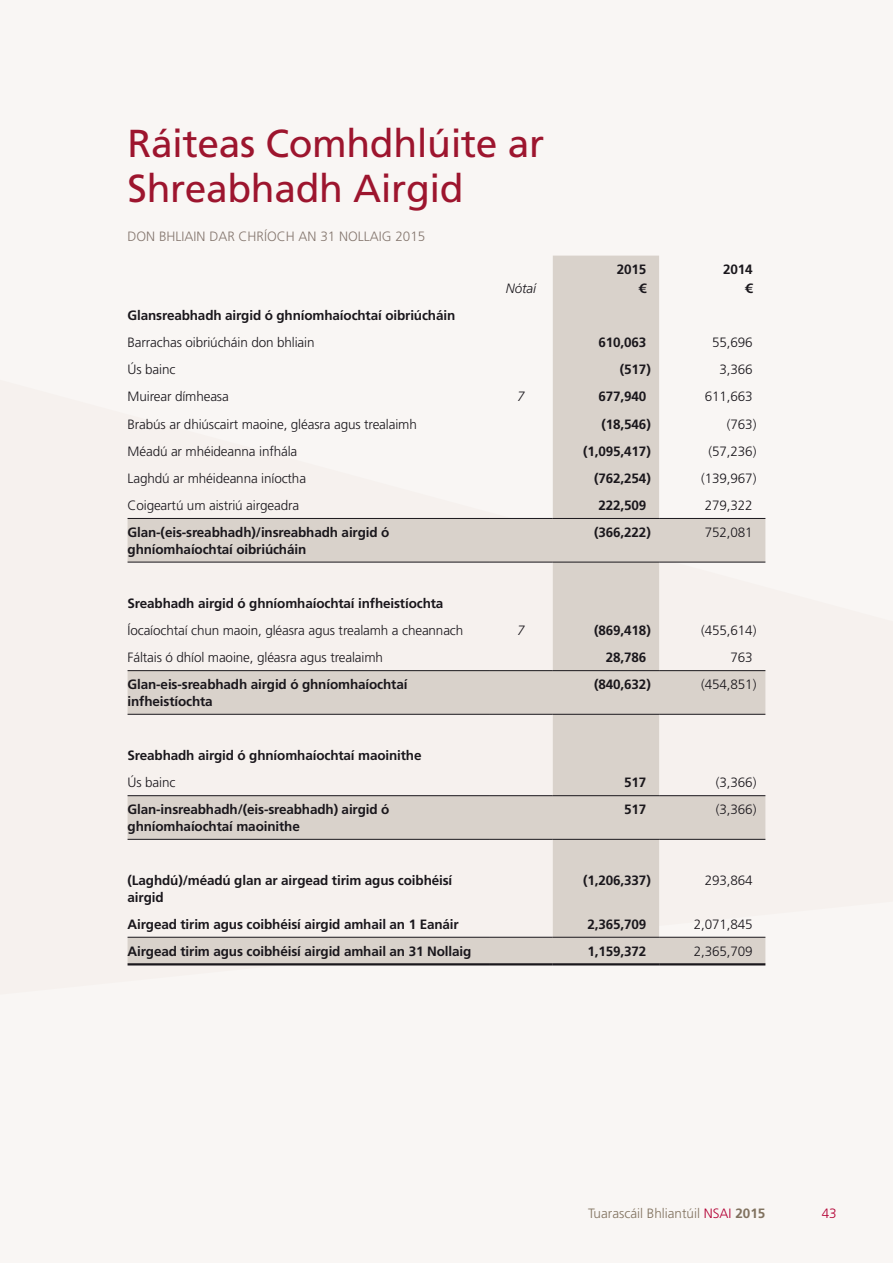
<style>
.page{position:relative;width:893px;height:1263px;background:#f9f6f4}
.page>*{position:absolute;margin:0;border:0;box-sizing:border-box;transform-origin:0 0}
.t1{font:39px/45px "Frutiger LT Std";letter-spacing:-.01em;color:#9d152e}
.t2{font:700 13.5px/16.5px "Frutiger LT Std";letter-spacing:-.01em;color:#1a171c}
.t3{font:300 13.5px "Frutiger LT Std";letter-spacing:-.01em;color:#1a171c}
.t4{font:300 13.5px "Frutiger LT Std";color:#867870}
.t5{font:300 13.5px "Frutiger LT Std";color:#81725f}
.t6{font:italic 300 13.5px "Frutiger LT Std";letter-spacing:-.01em;color:#1a171c}
.t7{font:300 13.5px "Frutiger LT Std";color:#b30034}
.s1{color:#b30034}
.s2{font-weight:700}
</style>
<div class="page">
<svg style="left:128px;top:256px;width:637px;height:707px"></svg>
<hr style="left:128px;top:518px;width:361px;height:1px;background:#1a171c">
<hr style="left:489px;top:518px;width:64px;height:1px;background:#1a171c">
<hr style="left:553px;top:518px;width:106px;height:1px;background:#1a171c">
<hr style="left:659px;top:518px;width:106px;height:1px;background:#1a171c">
<hr style="left:128px;top:670px;width:361px;height:1px;background:#1a171c">
<hr style="left:489px;top:670px;width:64px;height:1px;background:#1a171c">
<hr style="left:553px;top:670px;width:106px;height:1px;background:#1a171c">
<hr style="left:659px;top:670px;width:106px;height:1px;background:#1a171c">
<hr style="left:128px;top:795px;width:361px;height:1px;background:#1a171c">
<hr style="left:489px;top:795px;width:64px;height:1px;background:#1a171c">
<hr style="left:553px;top:795px;width:106px;height:1px;background:#1a171c">
<hr style="left:659px;top:795px;width:106px;height:1px;background:#1a171c">
<hr style="left:128px;top:937px;width:361px;height:1px;background:#1a171c">
<hr style="left:489px;top:937px;width:64px;height:1px;background:#1a171c">
<hr style="left:553px;top:937px;width:106px;height:1px;background:#1a171c">
<hr style="left:659px;top:937px;width:106px;height:1px;background:#1a171c">
<hr style="left:128px;top:963px;width:361px;height:2px;background:#1a171c">
<hr style="left:489px;top:963px;width:64px;height:2px;background:#1a171c">
<hr style="left:553px;top:963px;width:106px;height:2px;background:#1a171c">
<hr style="left:659px;top:963px;width:106px;height:2px;background:#1a171c">
<hr style="left:128px;top:562px;width:361px;height:1px;background:#1a171c">
<hr style="left:489px;top:562px;width:64px;height:1px;background:#1a171c">
<hr style="left:553px;top:562px;width:106px;height:1px;background:#1a171c">
<hr style="left:659px;top:562px;width:106px;height:1px;background:#1a171c">
<hr style="left:128px;top:714px;width:361px;height:1px;background:#1a171c">
<hr style="left:489px;top:714px;width:64px;height:1px;background:#1a171c">
<hr style="left:553px;top:714px;width:106px;height:1px;background:#1a171c">
<hr style="left:659px;top:714px;width:106px;height:1px;background:#1a171c">
<hr style="left:128px;top:839px;width:361px;height:1px;background:#1a171c">
<hr style="left:489px;top:839px;width:64px;height:1px;background:#1a171c">
<hr style="left:553px;top:839px;width:106px;height:1px;background:#1a171c">
<hr style="left:659px;top:839px;width:106px;height:1px;background:#1a171c">
<h1 class="t1" style="left:128px;top:121px;width:418px">Ráiteas Comhdhlúite ar<br>Shreabhadh Airgid</h1>
<p class="t4" style="left:128px;top:229px;width:299px">DON BHLIAIN DAR CHRÍOCH AN 31 NOLLAIG 2015</p>
<p class="t2" style="left:617px;top:261px;width:31px">2015</p>
<p class="t2" style="left:723px;top:261px;width:31px">2014</p>
<p class="t6" style="left:506px;top:280px;width:32px">Nótaí</p>
<p class="t2" style="left:639px;top:280px;width:9px">€</p>
<p class="t2" style="left:745px;top:280px;width:9px">€</p>
<p class="t2" style="left:128px;top:307px;width:329px">Glansreabhadh airgid ó ghníomhaíochtaí oibriúcháin</p>
<p class="t3" style="left:128px;top:335px;width:188px">Barrachas oibriúcháin don bhliain</p>
<p class="t2" style="left:598px;top:334px;width:49px">610,063</p>
<p class="t3" style="left:712px;top:335px;width:42px">55,696</p>
<p class="t3" style="left:128px;top:362px;width:49px">Ús bainc</p>
<p class="t2" style="left:620px;top:361px;width:32px">(517)</p>
<p class="t3" style="left:719px;top:362px;width:35px">3,366</p>
<p class="t3" style="left:128px;top:389px;width:103px">Muirear dímheasa</p>
<p class="t6" style="left:517px;top:389px;width:9px">7</p>
<p class="t2" style="left:598px;top:388px;width:49px">677,940</p>
<p class="t3" style="left:705px;top:389px;width:49px">611,663</p>
<p class="t3" style="left:128px;top:416px;width:291px">Brabús ar dhiúscairt maoine, gléasra agus trealaimh</p>
<p class="t2" style="left:601px;top:416px;width:51px">(18,546)</p>
<p class="t3" style="left:727px;top:416px;width:31px">(763)</p>
<p class="t3" style="left:128px;top:443px;width:171px">Méadú ar mhéideanna infhála</p>
<p class="t2" style="left:583px;top:443px;width:69px">(1,095,417)</p>
<p class="t3" style="left:709px;top:443px;width:49px">(57,236)</p>
<p class="t3" style="left:128px;top:470px;width:180px">Laghdú ar mhéideanna iníoctha</p>
<p class="t2" style="left:594px;top:470px;width:58px">(762,254)</p>
<p class="t3" style="left:701px;top:470px;width:57px">(139,967)</p>
<p class="t3" style="left:128px;top:498px;width:173px">Coigeartú um aistriú airgeadra</p>
<p class="t2" style="left:598px;top:497px;width:49px">222,509</p>
<p class="t3" style="left:705px;top:498px;width:49px">279,322</p>
<p class="t2" style="left:128px;top:524px;width:263px">Glan-(eis-sreabhadh)/insreabhadh airgid ó ghníomhaíochtaí oibriúcháin</p>
<p class="t2" style="left:594px;top:524px;width:58px">(366,222)</p>
<p class="t3" style="left:705px;top:525px;width:49px">752,081</p>
<p class="t2" style="left:128px;top:595px;width:317px">Sreabhadh airgid ó ghníomhaíochtaí infheistíochta</p>
<p class="t3" style="left:128px;top:623px;width:337px">Íocaíochtaí chun maoin, gléasra agus trealamh a cheannach</p>
<p class="t6" style="left:517px;top:623px;width:9px">7</p>
<p class="t2" style="left:594px;top:622px;width:58px">(869,418)</p>
<p class="t3" style="left:701px;top:623px;width:57px">(455,614)</p>
<p class="t3" style="left:128px;top:650px;width:257px">Fáltais ó dhíol maoine, gléasra agus trealaimh</p>
<p class="t2" style="left:606px;top:649px;width:42px">28,786</p>
<p class="t3" style="left:730px;top:650px;width:24px">763</p>
<p class="t2" style="left:128px;top:676px;width:281px">Glan-eis-sreabhadh airgid ó ghníomhaíochtaí infheistíochta</p>
<p class="t2" style="left:594px;top:676px;width:58px">(840,632)</p>
<p class="t3" style="left:701px;top:677px;width:57px">(454,851)</p>
<p class="t2" style="left:128px;top:747px;width:296px">Sreabhadh airgid ó ghníomhaíochtaí maoinithe</p>
<p class="t3" style="left:128px;top:775px;width:49px">Ús bainc</p>
<p class="t2" style="left:624px;top:774px;width:24px">517</p>
<p class="t3" style="left:716px;top:775px;width:42px">(3,366)</p>
<p class="t2" style="left:128px;top:801px;width:263px">Glan-insreabhadh/(eis-sreabhadh) airgid ó ghníomhaíochtaí maoinithe</p>
<p class="t2" style="left:624px;top:801px;width:24px">517</p>
<p class="t3" style="left:716px;top:802px;width:42px">(3,366)</p>
<p class="t2" style="left:128px;top:872px;width:326px">(Laghdú)/méadú glan ar airgead tirim agus coibhéisí airgid</p>
<p class="t2" style="left:583px;top:872px;width:69px">(1,206,337)</p>
<p class="t3" style="left:705px;top:873px;width:49px">293,864</p>
<p class="t2" style="left:128px;top:916px;width:333px">Airgead tirim agus coibhéisí airgid amhail an 1 Eanáir</p>
<p class="t2" style="left:587px;top:916px;width:60px">2,365,709</p>
<p class="t3" style="left:694px;top:916px;width:60px">2,071,845</p>
<p class="t2" style="left:128px;top:943px;width:345px">Airgead tirim agus coibhéisí airgid amhail an 31 Nollaig</p>
<p class="t2" style="left:587px;top:943px;width:60px">1,159,372</p>
<p class="t3" style="left:694px;top:943px;width:60px">2,365,709</p>
<p class="t5" style="left:588px;top:1205px;width:179px">Tuarascáil Bhliantúil <span class="s1">NSAI</span> <span class="s2">2015</span></p>
<p class="t7" style="left:822px;top:1205px;width:17px">43</p>
</div>
